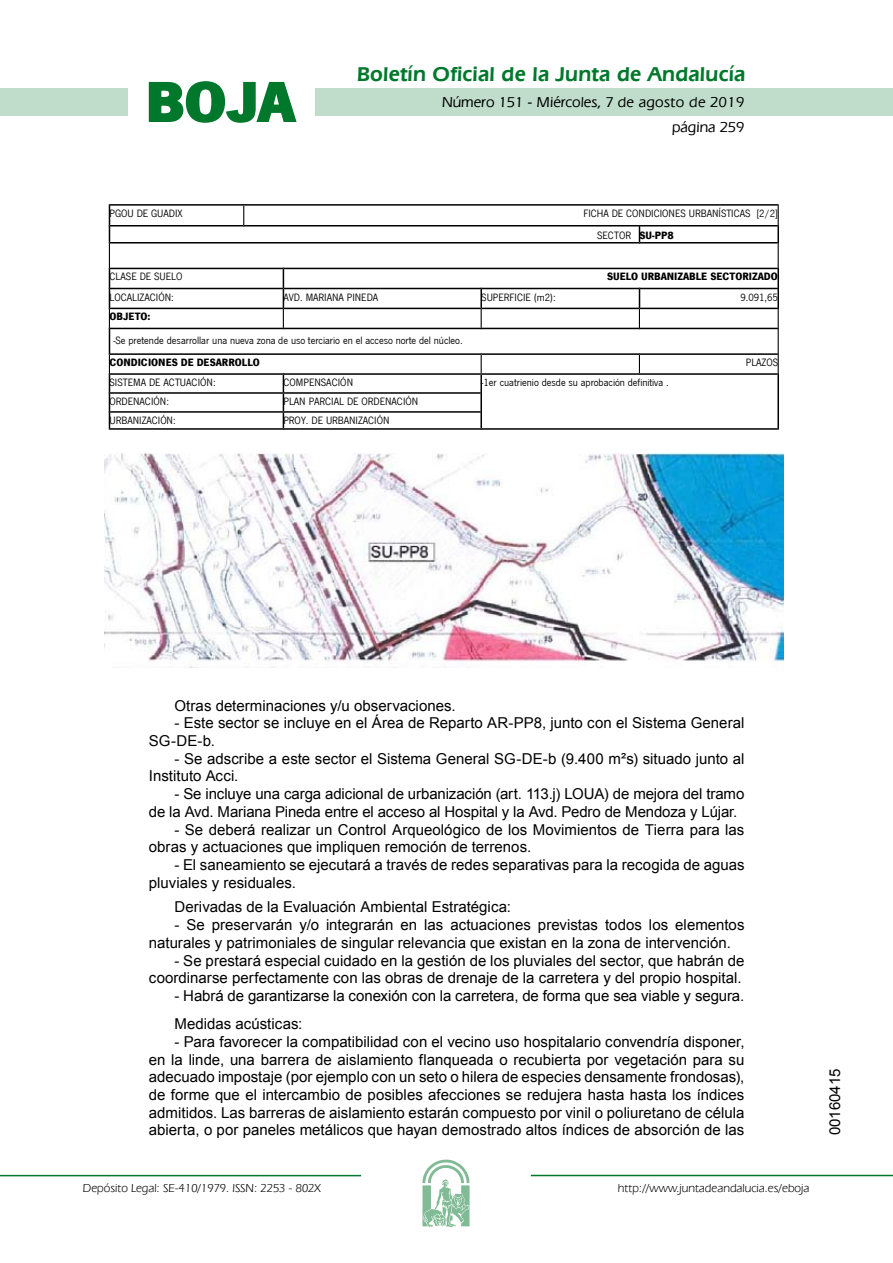
<style>
.page{position:relative;width:893px;height:1263px;background:#fff}
.page>*{position:absolute;margin:0;border:0;box-sizing:border-box;transform-origin:0 0}
.t1{font:700 57.75px "News Got T";color:#00782c;scale:1.14 1}
.t2{font:600 21px "Eras IT Cby BT";letter-spacing:.01em;color:#00782c}
.t3{font:15px/17.7px "Arial";color:#000}
.t4{font:500 15px/24.5px "Eras IT Cby BT";color:#000;text-align:right}
.t5{font:12px "Eras IT Cby BT";color:#000}
.t6{font:10.95px/22px "News Got T";color:#000}
.t7{font:700 10.95px "News Got T";color:#000}
.s1{font-weight:700}
</style>
<div class="page">
<div style="left:315px;top:88px;width:577px;height:28px;background:#bfddca"></div>
<div style="left:0;top:88px;width:128px;height:28px;background:#bfddca"></div>
<hr style="left:0;top:1175px;width:361px;height:1px;background:#00782c">
<svg style="left:422px;top:1159px;width:47px;height:68px"></svg>
<hr style="left:531px;top:1175px;width:361px;height:1px;background:#00782c">
<svg style="left:148px;top:81px;width:149px;height:42px"></svg>
<svg style="left:109px;top:204px;width:670px;height:226px"></svg>
<img style="left:104px;top:453px;width:680px;height:214px">
<h1 class="t1" style="left:145px;top:68px;width:133px">BOJA</h1>
<h2 class="t2" style="left:357px;top:62px;width:390px">Boletín Oficial de la Junta de Andalucía</h2>
<p class="t4" style="left:442px;top:90px;width:304px">Número 151 - Miércoles, 7 de agosto de 2019 página 259</p>
<p class="t6" style="left:110px;top:202px;width:75px">PGOU DE GUADIX</p>
<p class="t6" style="left:597px;top:202px;width:182px;text-indent:-14px">FICHA DE CONDICIONES URBANÍSTICAS [2/2]<br>SECTOR <span class="s1">SU-PP8</span></p>
<p class="t6" style="left:110px;top:266px;width:74px">CLASE DE SUELO</p>
<p class="t7" style="left:607px;top:271px;width:172px">SUELO URBANIZABLE SECTORIZADO</p>
<p class="t6" style="left:110px;top:286px;width:66px">LOCALIZACIÓN:</p>
<p class="t6" style="left:283px;top:286px;width:96px">AVD. MARIANA PINEDA</p>
<p class="t6" style="left:481px;top:286px;width:76px">SUPERFICIE (m2):</p>
<p class="t6" style="left:740px;top:286px;width:39px">9.091,65</p>
<p class="t7" style="left:110px;top:311px;width:42px">OBJETO:</p>
<p class="t6" style="left:113px;top:330px;width:351px">-Se pretende desarrollar una nueva zona de uso terciario en el acceso norte del núcleo.</p>
<p class="t7" style="left:110px;top:356px;width:152px">CONDICIONES DE DESARROLLO</p>
<p class="t6" style="left:745px;top:351px;width:34px">PLAZOS</p>
<p class="t6" style="left:110px;top:371px;width:108px">SISTEMA DE ACTUACIÓN:</p>
<p class="t6" style="left:283px;top:371px;width:71px">COMPENSACIÓN</p>
<p class="t6" style="left:481px;top:371px;width:189px">-1er cuatrienio desde su aprobación definitiva .</p>
<p class="t6" style="left:110px;top:390px;width:61px">ORDENACIÓN:</p>
<p class="t6" style="left:283px;top:390px;width:136px">PLAN PARCIAL DE ORDENACIÓN</p>
<p class="t6" style="left:110px;top:409px;width:68px">URBANIZACIÓN:</p>
<p class="t6" style="left:283px;top:409px;width:107px">PROY. DE URBANIZACIÓN</p>
<p class="t3" style="left:174px;top:697px;width:283px">Otras determinaciones y/u observaciones.</p>
<p class="t3" style="left:149px;top:714px;width:597px;text-indent:26px">- Este sector se incluye en el Área de Reparto AR-PP8, junto con el Sistema General<br>SG-DE-b.</p>
<p class="t3" style="left:149px;top:750px;width:597px;text-indent:26px">- Se adscribe a este sector el Sistema General SG-DE-b (9.400 m²s) situado junto al<br>Instituto Acci.</p>
<p class="t3" style="left:149px;top:785px;width:597px;text-indent:26px">- Se incluye una carga adicional de urbanización (art. 113.j) LOUA) de mejora del tramo de la Avd. Mariana Pineda entre el acceso al Hospital y la Avd. Pedro de Mendoza y Lújar.</p>
<p class="t3" style="left:149px;top:821px;width:597px;text-indent:26px">- Se deberá realizar un Control Arqueológico de los Movimientos de Tierra para las obras y actuaciones que impliquen remoción de terrenos.</p>
<p class="t3" style="left:149px;top:856px;width:597px;text-indent:26px">- El saneamiento se ejecutará a través de redes separativas para la recogida de aguas pluviales y residuales.</p>
<p class="t3" style="left:174px;top:898px;width:338px">Derivadas de la Evaluación Ambiental Estratégica:</p>
<p class="t3" style="left:149px;top:916px;width:597px;text-indent:26px">- Se preservarán y/o integrarán en las actuaciones previstas todos los elementos naturales y patrimoniales de singular relevancia que existan en la zona de intervención.</p>
<p class="t3" style="left:149px;top:952px;width:597px;text-align:right">- Se prestará especial cuidado en la gestión de los pluviales del sector, que habrán de coordinarse perfectamente con las obras de drenaje de la carretera y del propio hospital.</p>
<p class="t3" style="left:174px;top:982px;width:571px;line-height:28px">- Habrá de garantizarse la conexión con la carretera, de forma que sea viable y segura.<br>Medidas acústicas:</p>
<p class="t3" style="left:149px;top:1033px;width:597px;text-align:justify;text-indent:26px">- Para favorecer la compatibilidad con el vecino uso hospitalario convendría disponer, en la linde, una barrera de aislamiento flanqueada o recubierta por vegetación para su adecuado impostaje (por ejemplo con un seto o hilera de especies densamente frondosas), de forme que el intercambio de posibles afecciones se redujera hasta hasta los índices admitidos. Las barreras de aislamiento estarán compuesto por vinil o poliuretano de célula abierta, o por paneles metálicos que hayan demostrado altos índices de absorción de las</p>
<p class="t5" style="left:83px;top:1181px;width:239px">Depósito Legal: SE-410/1979. ISSN: 2253 - 802X</p>
<p class="t5" style="left:618px;top:1181px;width:193px">http://www.juntadeandalucia.es/eboja</p>
<p class="t3" style="left:826px;top:1135px;width:68px;rotate:-90deg">00160415</p>
</div>
